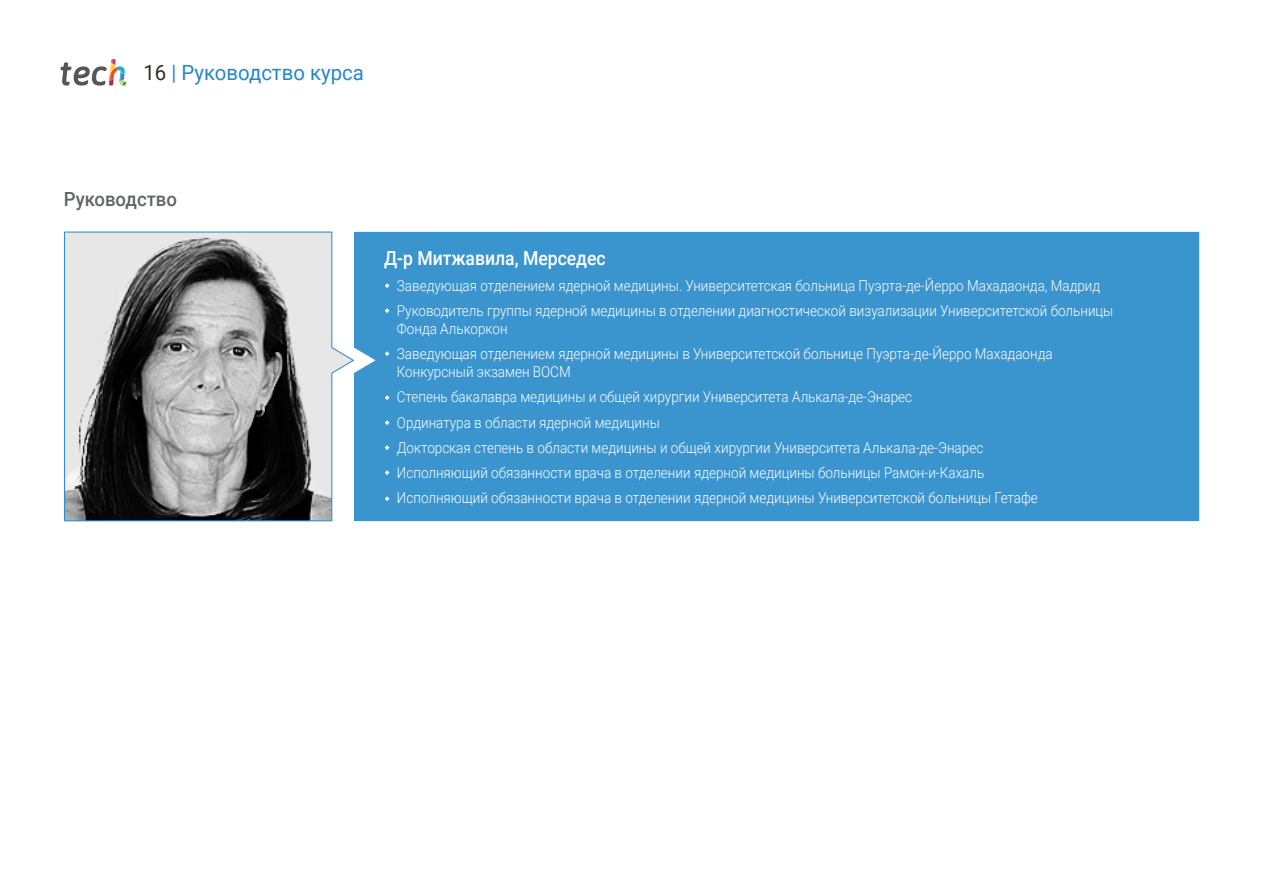
<style>
.page{position:relative;width:1263px;height:893px;background:#fff}
.page>*{position:absolute;margin:0;border:0;box-sizing:border-box;transform-origin:0 0}
.t1{font:21px "Roboto";color:#2488c9}
.t2{font:500 19.5px "Roboto";color:#fff;scale:.9 1}
.t3{font:500 19.5px "Roboto";color:#61646a;scale:.95 1}
.t4{font:300 15px/25.2px "Roboto";color:#fff;scale:.9 1}
.s1{color:#312e20}
</style>
<div class="page">
<svg style="left:61px;top:59px;width:65px;height:27px"></svg>
<div style="left:354px;top:232px;width:845px;height:289px;background:#3a94ce"></div>
<svg style="left:64px;top:232px;width:290px;height:289px;background:#8d9193"></svg>
<svg style="left:385px;top:283px;width:4px;height:5px"></svg>
<svg style="left:385px;top:308px;width:4px;height:5px"></svg>
<svg style="left:385px;top:352px;width:4px;height:5px"></svg>
<svg style="left:385px;top:395px;width:4px;height:5px"></svg>
<svg style="left:385px;top:420px;width:4px;height:5px"></svg>
<svg style="left:385px;top:445px;width:4px;height:5px"></svg>
<svg style="left:385px;top:470px;width:4px;height:5px"></svg>
<svg style="left:385px;top:496px;width:4px;height:5px"></svg>
<h1 class="t1" style="left:144px;top:57px;width:222px"><span class="s1">16</span> | Руководство курса</h1>
<h2 class="t3" style="left:64px;top:185px;width:121px">Руководство</h2>
<h2 class="t2" style="left:384px;top:244px;width:248px">Д-р Митжавила, Мерседес</h2>
<p class="t4" style="left:397px;top:272px;width:798px">Заведующая отделением ядерной медицины. Университетская больница Пуэрта-де-Йерро Махадаонда, Мадрид<br>Руководитель группы ядерной медицины в отделении диагностической визуализации Университетской больницы</p>
<p class="t4" style="left:397px;top:315px;width:730px">Фонда Алькоркон<br>Заведующая отделением ядерной медицины в Университетской больнице Пуэрта-де-Йерро Махадаонда</p>
<p class="t4" style="left:397px;top:359px;width:714px">Конкурсный экзамен BOCM<br>Степень бакалавра медицины и общей хирургии Университета Алькала-де-Энарес<br>Ординатура в области ядерной медицины<br>Докторская степень в области медицины и общей хирургии Университета Алькала-де-Энарес Исполняющий обязанности врача в отделении ядерной медицины больницы Рамон-и-Кахаль Исполняющий обязанности врача в отделении ядерной медицины Университетской больницы Гетафе</p>
</div>
